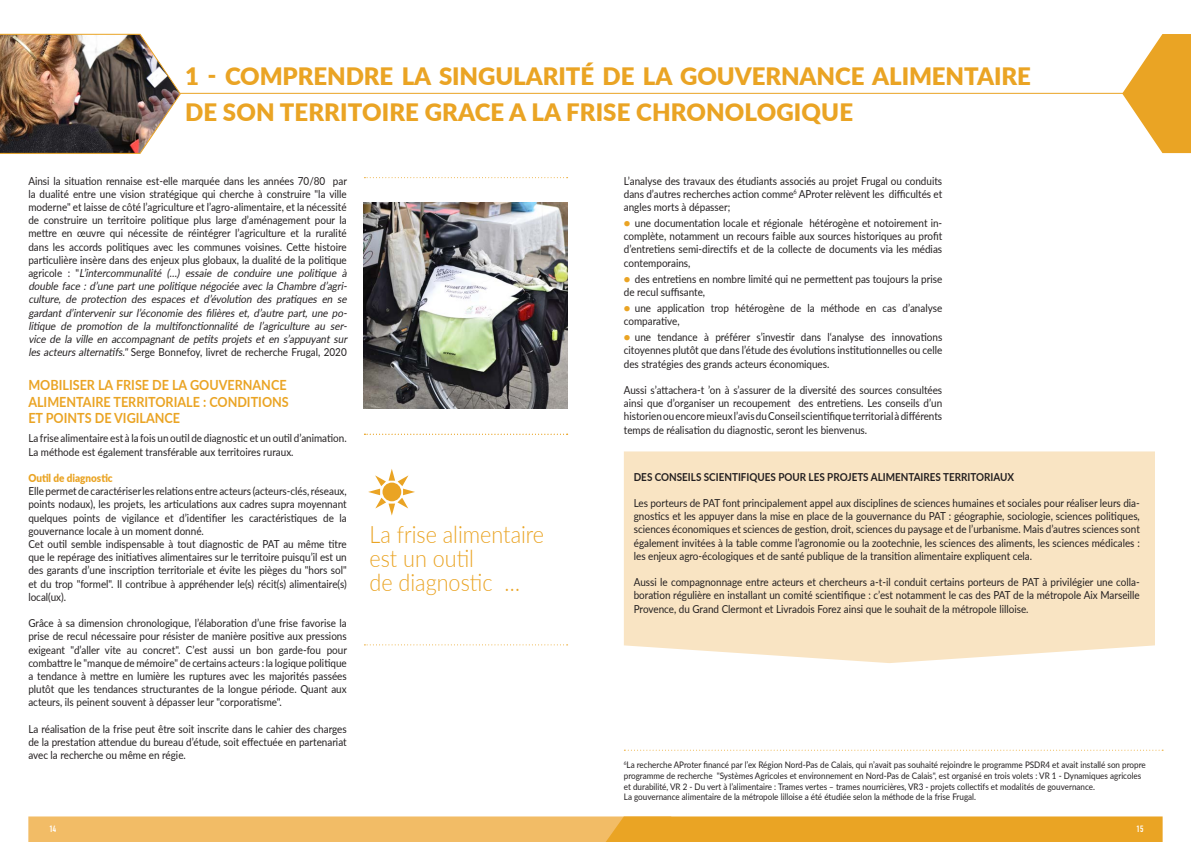
<style>
.page{position:relative;width:1191px;height:842px;background:#fff}
.page>*{position:absolute;margin:0;border:0;box-sizing:border-box;transform-origin:0 0}
.t1{font:900 24px/36px "Lato";letter-spacing:-.005em;color:#eaa424}
.t2{font:300 24px/24px "Lato";color:#eaa424;scale:.9 1}
.t3{font:700 14px "Lato";color:#eaa424;scale:.9 1}
.t4{font:11px/13.2px "Lato";color:#231f20;text-align:justify;scale:.9 1}
.t5{font:italic 11px/13.2px "Lato";color:#231f20;text-align:justify;scale:.9 1}
.t6{font:700 11px "Lato";color:#231f20;scale:.9 1}
.t7{font:900 11px "Lato";color:#eaa424;scale:.9 1}
.t8{font:9px/10.8px "Lato";color:#231f20;scale:.9 1}
.t9{font:700 9px "DIN Condensed";color:#fff}
.s1{font-style:normal}
.s2{color:#eaa424}
</style>
<div class="page">
<svg style="left:28px;top:816px;width:1134px;height:26px;background:#eeb249"></svg>
<hr style="left:176px;top:93px;width:979px;height:1px;background:#eaa424">
<svg style="left:1122px;top:34px;width:69px;height:119px"></svg>
<img style="left:0;top:33px;width:181px;height:121px">
<div style="left:624px;top:451px;width:531px;height:212px;background:#f9e4c3"></div>
<svg style="left:624px;top:750px;width:539px;height:1px"></svg>
<img style="left:364px;top:202px;width:203px;height:206px">
<svg style="left:368px;top:469px;width:47px;height:46px"></svg>
<svg style="left:364px;top:644px;width:203px;height:1px"></svg>
<svg style="left:364px;top:177px;width:203px;height:1px"></svg>
<svg style="left:364px;top:434px;width:203px;height:1px"></svg>
<p class="t1" style="left:185px;top:58px;width:847px">1 - COMPRENDRE LA SINGULARITÉ DE LA GOUVERNANCE ALIMENTAIRE<br>DE SON TERRITOIRE GRACE A LA FRISE CHRONOLOGIQUE</p>
<p class="t4" style="left:28px;top:174px;width:355px">Ainsi la situation rennaise est-elle marquée dans les années 70/80 par la dualité entre une vision stratégique qui cherche à construire "la ville</p>
<p class="t4" style="left:28px;top:200px;width:355px">moderne" et laisse de côté l’agriculture et l’agro-alimentaire, et la nécessité</p>
<p class="t4" style="left:28px;top:213px;width:355px">de construire un territoire politique plus large d’aménagement pour la mettre en œuvre qui nécessite de réintégrer l’agriculture et la ruralité</p>
<p class="t4" style="left:28px;top:240px;width:355px">dans les accords politiques avec les communes voisines. Cette histoire particulière insère dans des enjeux plus globaux, la dualité de la politique</p>
<p class="t5" style="left:28px;top:266px;width:358px"><span class="s1">a g r i c o l e : "</span> L’intercommunalité (…) essaie de conduire une politique à double face : d’une part une politique négociée avec la Chambre d’agri&shy;culture, de protection des espaces et d’évolution des pratiques en se gardant d’intervenir sur l’économie des filières et, d’autre part, une po&shy;litique de promotion de la multifonctionnalité de l’agriculture au ser&shy;vice de la ville en accompagnant de petits projets et en s’appuyant sur les acteurs alternatifs." <span class="s1">Serge Bonnefoy, livret de recherche Frugal, 2020</span></p>
<p class="t3" style="left:28px;top:374px;width:288px">MOBILISER LA FRISE DE LA GOUVERNANCE</p>
<p class="t3" style="left:28px;top:391px;width:291px">ALIMENTAIRE TERRITORIALE : CONDITIONS</p>
<p class="t3" style="left:28px;top:408px;width:170px">ET POINTS DE VIGILANCE</p>
<p class="t4" style="left:28px;top:431px;width:355px">La frise alimentaire est à la fois un outil de diagnostic et un outil d’animation.</p>
<p class="t4" style="left:28px;top:444px;width:296px">La méthode est également transférable aux territoires ruraux.</p>
<p class="t7" style="left:28px;top:470px;width:95px">Outil de diagnostic</p>
<p class="t4" style="left:28px;top:484px;width:355px">Elle permet de caractériser les relations entre acteurs (acteurs-clés, réseaux,</p>
<p class="t4" style="left:28px;top:497px;width:355px">points nodaux), les projets, les articulations aux cadres supra moyennant</p>
<p class="t4" style="left:28px;top:510px;width:355px">quelques points de vigilance et d’identifier les caractéristiques de la</p>
<p class="t4" style="left:28px;top:524px;width:197px">gouvernance locale à un moment donné.</p>
<p class="t4" style="left:28px;top:537px;width:355px">Cet outil semble indispensable à tout diagnostic de PAT au même titre que le repérage des initiatives alimentaires sur le territoire puisqu’il est un des garants d’une inscription territoriale et évite les pièges du "hors sol" et du trop "formel". Il contribue à appréhender le(s) récit(s) alimentaire(s)</p>
<p class="t4" style="left:28px;top:590px;width:43px">local(ux).</p>
<p class="t4" style="left:28px;top:616px;width:355px">Grâce à sa dimension chronologique, l’élaboration d’une frise favorise la</p>
<p class="t4" style="left:28px;top:629px;width:355px">prise de recul nécessaire pour résister de manière positive aux pressions</p>
<p class="t4" style="left:28px;top:642px;width:355px">exigeant "d’aller vite au concret". C’est aussi un bon garde-fou pour</p>
<p class="t4" style="left:28px;top:656px;width:355px">combattre le "manque de mémoire" de certains acteurs : la logique politique</p>
<p class="t4" style="left:28px;top:669px;width:355px">a tendance à mettre en lumière les ruptures avec les majorités passées</p>
<p class="t4" style="left:28px;top:682px;width:355px">plutôt que les tendances structurantes de la longue période. Quant aux</p>
<p class="t4" style="left:28px;top:695px;width:283px">acteurs, ils peinent souvent à dépasser leur "corporatisme".</p>
<p class="t4" style="left:28px;top:722px;width:355px">La réalisation de la frise peut être soit inscrite dans le cahier des charges de la prestation attendue du bureau d’étude, soit effectuée en partenariat avec la recherche ou même en régie.</p>
<p class="t2" style="left:369px;top:521px;width:196px">La frise alimentaire est un outil</p>
<p class="t2" style="left:369px;top:569px;width:169px">de diagnostic …</p>
<p class="t4" style="left:624px;top:174px;width:355px">L’analyse des travaux des étudiants associés au projet Frugal ou conduits dans d’autres recherches action comme<sup>6</sup> AProter relèvent les difficultés et angles morts à dépasser;</p>
<p class="t4" style="left:624px;top:216px;width:355px"><span class="s2">●</span> une documentation locale et régionale hétérogène et notoirement in&shy;complète, notamment un recours faible aux sources historiques au profit d’entretiens semi-directifs et de la collecte de documents via les médias contemporains,</p>
<p class="t4" style="left:624px;top:272px;width:355px"><span class="s2">●</span> des entretiens en nombre limité qui ne permettent pas toujours la prise de recul suffisante,</p>
<p class="t4" style="left:624px;top:301px;width:355px"><span class="s2">●</span> une application trop hétérogène de la méthode en cas d’analyse</p>
<p class="t4" style="left:624px;top:314px;width:63px">comparative,</p>
<p class="t4" style="left:624px;top:330px;width:355px"><span class="s2">●</span> une tendance à préférer s’investir dans l‘analyse des innovations</p>
<p class="t4" style="left:624px;top:343px;width:355px">citoyennes plutôt que dans l’étude des évolutions institutionnelles ou celle</p>
<p class="t4" style="left:624px;top:356px;width:230px">des stratégies des grands acteurs économiques.</p>
<p class="t4" style="left:624px;top:383px;width:355px">Aussi s’attachera-t ’on à s’assurer de la diversité des sources consultées</p>
<p class="t4" style="left:624px;top:396px;width:355px">ainsi que d’organiser un recoupement des entretiens. Les conseils d’un</p>
<p class="t4" style="left:624px;top:409px;width:355px">historien ou encore mieux l’avis du Conseil scientifique territorial à différents</p>
<p class="t4" style="left:624px;top:422px;width:272px">temps de réalisation du diagnostic, seront les bienvenus.</p>
<p class="t6" style="left:634px;top:468px;width:424px">DES CONSEILS SCIENTIFIQUES POUR LES PROJETS ALIMENTAIRES TERRITORIAUX</p>
<p class="t4" style="left:634px;top:496px;width:564px">Les porteurs de PAT font principalement appel aux disciplines de sciences humaines et sociales pour réaliser leurs dia&shy;gnostics et les appuyer dans la mise en place de la gouvernance du PAT : géographie, sociologie, sciences politiques, sciences économiques et sciences de gestion, droit, sciences du paysage et de l’urbanisme. Mais d’autres sciences sont également invitées à la table comme l’agronomie ou la zootechnie, les sciences des aliments, les sciences médicales : les enjeux agro-écologiques et de santé publique de la transition alimentaire expliquent cela.</p>
<p class="t4" style="left:634px;top:575px;width:564px">Aussi le compagnonnage entre acteurs et chercheurs a-t-il conduit certains porteurs de PAT à privilégier une colla&shy;boration régulière en installant un comité scientifique : c’est notamment le cas des PAT de la métropole Aix Marseille Provence, du Grand Clermont et Livradois Forez ainsi que le souhait de la métropole lilloise.</p>
<p class="t8" style="left:624px;top:759px;width:581px"><sup>6</sup>La recherche AProter financé par l’ex Région Nord-Pas de Calais, qui n’avait pas souhaité rejoindre le programme PSDR4 et avait installé son propre programme de recherche "Systèmes Agricoles et environnement en Nord-Pas de Calais", est organisé en trois volets : VR 1 - Dynamiques agricoles</p>
<p class="t8" style="left:624px;top:781px;width:525px">et durabilité, VR 2 - Du vert à l’alimentaire : Trames vertes – trames nourricières, VR3 - projets collectifs et modalités de gouvernance.</p>
<p class="t8" style="left:624px;top:791px;width:393px">La gouvernance alimentaire de la métropole lilloise a été étudiée selon la méthode de la frise Frugal.</p>
<p class="t9" style="left:50px;top:822px;width:8px">14</p>
<p class="t9" style="left:1136px;top:822px;width:8px">15</p>
</div>
